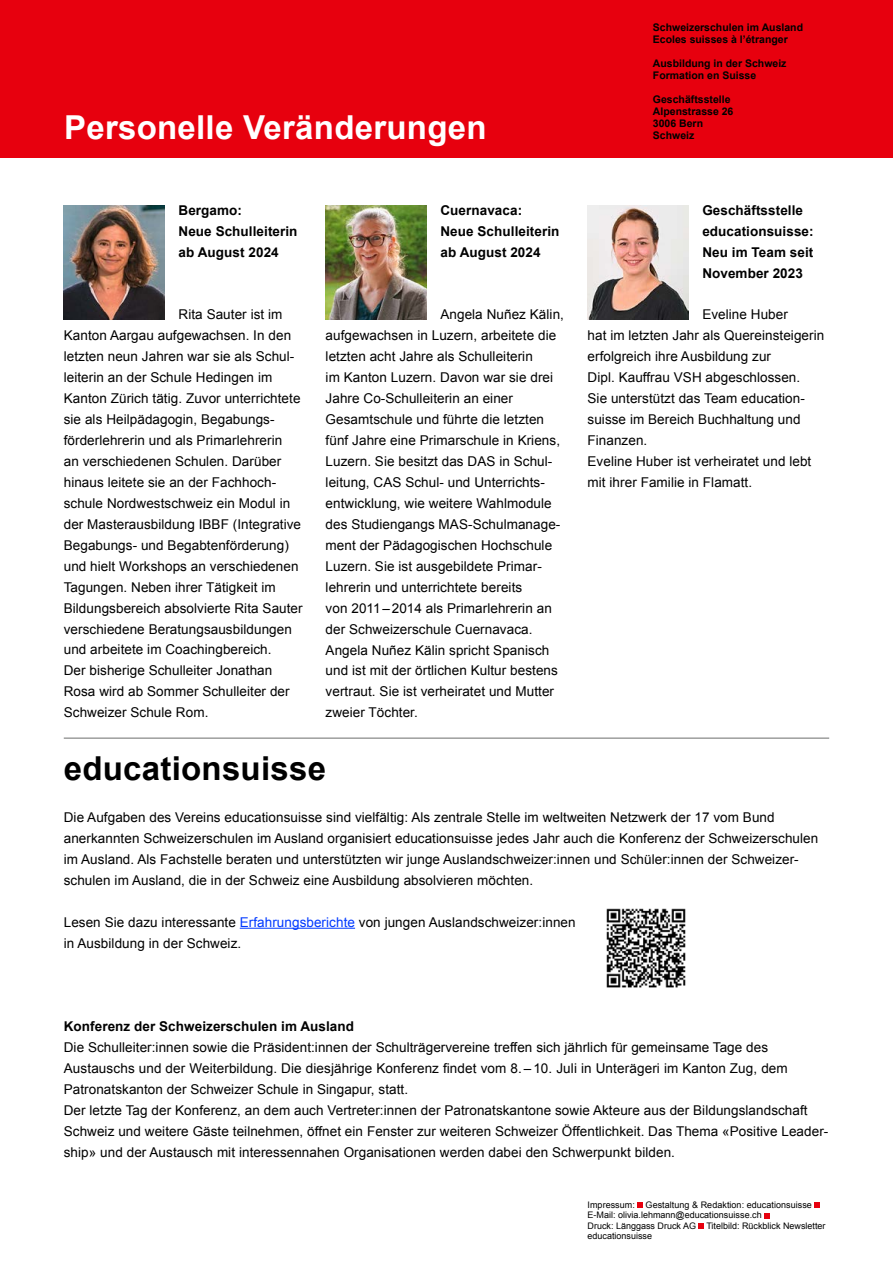
<style>
.page{position:relative;width:893px;height:1263px;background:#fff}
.page>*{position:absolute;margin:0;border:0;box-sizing:border-box;transform-origin:0 0}
.t1{font:700 33px "Arial";letter-spacing:.01em;color:#fff}
.t2{font:700 33px "Arial";letter-spacing:.01em;color:#000}
.t3{font:13.5px/21px "Arial";letter-spacing:.005em;color:#000}
.t4{font:700 13.5px/21px "Arial";letter-spacing:.005em;color:#000}
.t5{font:700 10.5px/12px "Arial";color:#000}
.t6{font:9px/10.5px "Arial";color:#000}
.s1{color:#0039ff}
</style>
<div class="page">
<div style="left:0;top:0;width:893px;height:157px;background:#e7000e"></div>
<svg style="left:637px;top:1202px;width:6px;height:5px"></svg>
<svg style="left:814px;top:1202px;width:6px;height:6px"></svg>
<svg style="left:764px;top:1213px;width:6px;height:5px"></svg>
<svg style="left:699px;top:1223px;width:5px;height:6px"></svg>
<hr style="left:64px;top:738px;width:765px;height:1px;background:#6c6e6d">
<img style="left:64px;top:206px;width:101px;height:113px">
<img style="left:587px;top:205px;width:102px;height:114px">
<hr style="left:240px;top:928px;width:115px;height:1px;background:#0039ff">
<img style="left:606px;top:908px;width:80px;height:80px">
<img style="left:326px;top:206px;width:101px;height:113px">
<h1 class="t1" style="left:64px;top:115px;width:424px">Personelle Veränderungen</h1>
<p class="t4" style="left:179px;top:201px;width:120px">Bergamo:<br>Neue Schulleiterin ab August 2024</p>
<p class="t3" style="left:64px;top:305px;width:240px;text-indent:115px">Rita Sauter ist im Kanton Aargau aufgewachsen. In den letzten neun Jahren war sie als Schul&shy;leiterin an der Schule Hedingen im Kanton Zürich tätig. Zuvor unterrichtete sie als Heilpädagogin, Begabungs&shy;förderlehrerin und als Primarlehrerin<br>an verschiedenen Schulen. Darüber hinaus leitete sie an der Fachhoch&shy;schule Nordwestschweiz ein Modul in der Masterausbildung IBBF (Integrative Begabungs- und Begabtenförderung) und hielt Workshops an verschiedenen Tagungen. Neben ihrer Tätigkeit im Bildungsbereich absolvierte Rita Sauter verschiedene Beratungsausbildungen und arbeitete im Coachingbereich.<br>Der bisherige Schulleiter Jonathan Rosa wird ab Sommer Schulleiter der Schweizer Schule Rom.</p>
<p class="t4" style="left:440px;top:201px;width:120px">Cuernavaca:<br>Neue Schulleiterin ab August 2024</p>
<p class="t3" style="left:326px;top:305px;width:240px;text-indent:115px">Angela Nuñez Kälin, aufgewachsen in Luzern, arbeitete die letzten acht Jahre als Schulleiterin<br>im Kanton Luzern. Davon war sie drei Jahre Co-Schulleiterin an einer Gesamtschule und führte die letzten fünf Jahre eine Primarschule in Kriens, Luzern. Sie besitzt das DAS in Schul&shy;leitung, CAS Schul- und Unterrichts&shy;entwicklung, wie weitere Wahlmodule des Studiengangs MAS-Schulmanage&shy;ment der Pädagogischen Hochschule Luzern. Sie ist ausgebildete Primar&shy;lehrerin und unterrichtete bereits<br>von 2011 – 2014 als Primarlehrerin an der Schweizerschule Cuernavaca.<br>Angela Nuñez Kälin spricht Spanisch und ist mit der örtlichen Kultur bestens vertraut. Sie ist verheiratet und Mutter zweier Töchter.</p>
<h1 class="t2" style="left:64px;top:756px;width:264px">educationsuisse</h1>
<p class="t5" style="left:653px;top:22px;width:152px">Schweizerschulen im Ausland<br>Ecoles suisses à l’étranger</p>
<p class="t5" style="left:653px;top:58px;width:135px">Ausbildung in der Schweiz<br>Formation en Suisse</p>
<p class="t5" style="left:653px;top:94px;width:82px">Geschäftsstelle<br>Alpenstrasse 26<br>3006 Bern<br>Schweiz</p>
<p class="t4" style="left:702px;top:201px;width:113px">Geschäftsstelle educationsuisse:<br>Neu im Team seit<br>November 2023</p>
<p class="t3" style="left:587px;top:305px;width:238px;text-indent:115px">Eveline Huber<br>hat im letzten Jahr als Quereinsteigerin erfolgreich ihre Ausbildung zur<br>Dipl. Kauffrau VSH abgeschlossen.<br>Sie unterstützt das Team education&shy;suisse im Bereich Buchhaltung und<br>Finanzen.<br>Eveline Huber ist verheiratet und lebt mit ihrer Familie in Flamatt.</p>
<p class="t3" style="left:64px;top:808px;width:756px">Die Aufgaben des Vereins educationsuisse sind vielfältig: Als zentrale Stelle im weltweiten Netzwerk der 17 vom Bund anerkannten Schweizerschulen im Ausland organisiert educationsuisse jedes Jahr auch die Konferenz der Schweizerschulen im Ausland. Als Fachstelle beraten und unterstützten wir junge Auslandschweizer:innen und Schüler:innen der Schweizer&shy;schulen im Ausland, die in der Schweiz eine Ausbildung absolvieren möchten.</p>
<p class="t3" style="left:64px;top:913px;width:513px">Lesen Sie dazu interessante <span class="s1">Erfahrungsberichte</span> von jungen Auslandschweizer:innen in Ausbildung in der Schweiz.</p>
<p class="t4" style="left:64px;top:1017px;width:292px">Konferenz der Schweizerschulen im Ausland</p>
<p class="t3" style="left:64px;top:1038px;width:766px">Die Schulleiter:innen sowie die Präsident:innen der Schulträgervereine treffen sich jährlich für gemeinsame Tage des Austauschs und der Weiterbildung. Die diesjährige Konferenz findet vom 8. – 10. Juli in Unterägeri im Kanton Zug, dem Patronatskanton der Schweizer Schule in Singapur, statt.<br>Der letzte Tag der Konferenz, an dem auch Vertreter:innen der Patronatskantone sowie Akteure aus der Bildungslandschaft Schweiz und weitere Gäste teilnehmen, öffnet ein Fenster zur weiteren Schweizer Öffentlichkeit. Das Thema «Positive Leader&shy;ship» und der Austausch mit interessennahen Organisationen werden dabei den Schwerpunkt bilden.</p>
<p class="t6" style="left:587px;top:1200px;width:240px">Impressum: Gestaltung &amp; Redaktion: educationsuisse E-Mail: olivia.lehmann@educationsuisse.ch<br>Druck: Länggass Druck AG Titelbild: Rückblick Newsletter educationsuisse</p>
</div>
